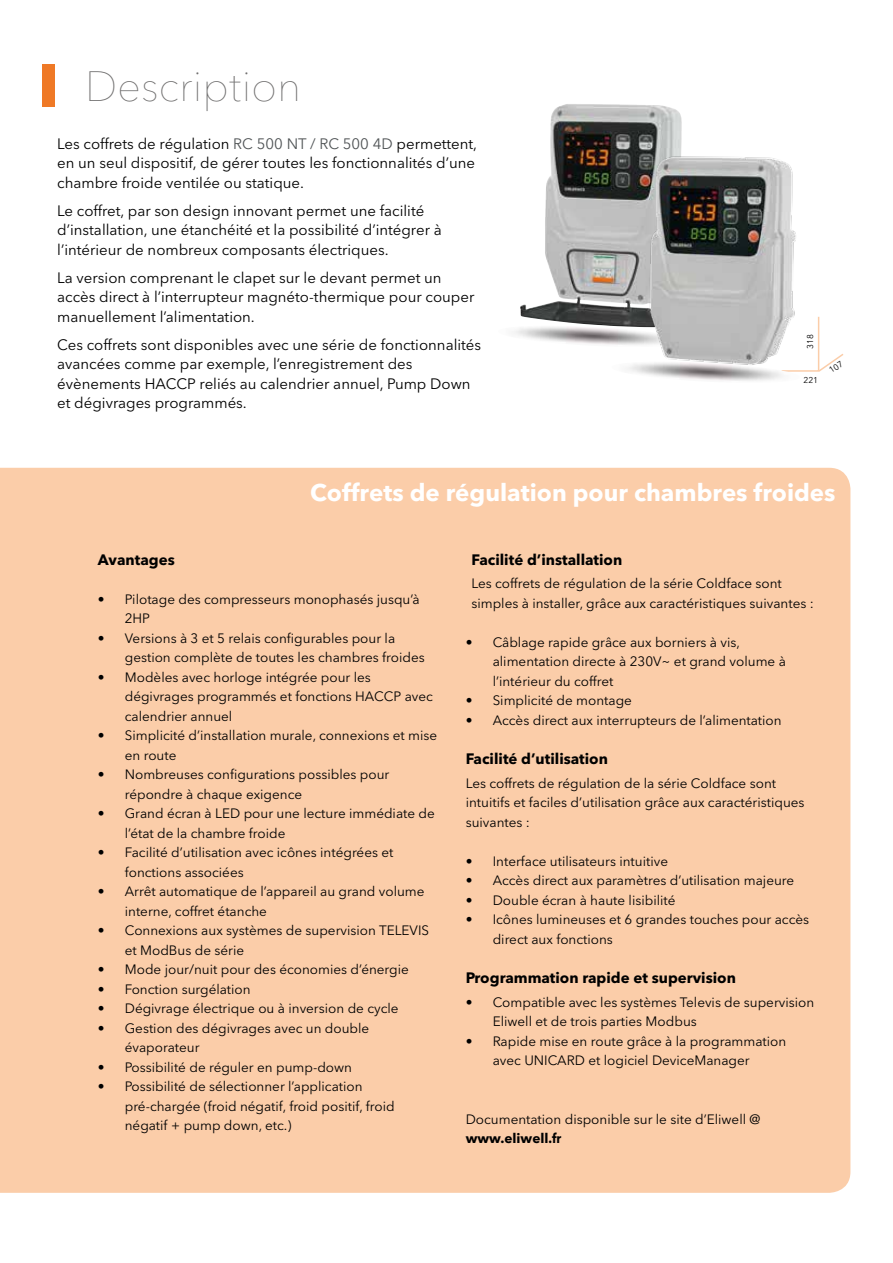
<style>
.page{position:relative;width:893px;height:1263px;background:#fff}
.page>*{position:absolute;margin:0;border:0;box-sizing:border-box;transform-origin:0 0}
.t1{font:200 42px "Avenir Next LT Pro";letter-spacing:.005em;color:#706f6f}
.t2{font:700 24px "Avenir Next LT Pro";color:#fff}
.t3{font:15px/19.5px "Avenir Next LT Pro";color:#000}
.t4{font:700 15px "Avenir Next LT Pro";color:#000}
.t5{font:13.5px/19.5px "Avenir Next LT Pro";color:#000}
.t6{font:700 13.5px "Avenir Next LT Pro";color:#000}
.t7{font:8.4px "Avenir Next LT Pro";color:#000}
.s1{color:#505456}
</style>
<div class="page">
<div style="left:0;top:468px;width:850px;height:725px;background:#fbcda9"></div>
<div style="left:43px;top:64px;width:12px;height:42px;background:#ef7926"></div>
<img style="left:514px;top:327px;width:113px;height:18px">
<img style="left:520px;top:104px;width:162px;height:223px">
<img style="left:627px;top:135px;width:169px;height:227px">
<img style="left:627px;top:362px;width:153px;height:19px">
<svg style="left:780px;top:315px;width:64px;height:63px"></svg>
<h1 class="t1" style="left:85px;top:61px;width:218px">Description</h1>
<p class="t3" style="left:57px;top:134px;width:421px">Les coffrets de régulation <span class="s1">RC 500 NT / RC 500 4D</span> permettent, en un seul dispositif, de gérer toutes les fonctionnalités d’une chambre froide ventilée ou statique.</p>
<p class="t3" style="left:57px;top:201px;width:386px">Le coffret, par son design innovant permet une facilité d’installation, une étanchéité et la possibilité d’intégrer à l’intérieur de nombreux composants électriques.</p>
<p class="t3" style="left:57px;top:268px;width:419px">La version comprenant le clapet sur le devant permet un accès direct à l’interrupteur magnéto-thermique pour couper manuellement l’alimentation.</p>
<p class="t3" style="left:57px;top:335px;width:425px">Ces coffrets sont disponibles avec une série de fonctionnalités avancées comme par exemple, l’enregistrement des évènements HACCP reliés au calendrier annuel, Pump Down et dégivrages programmés.</p>
<p class="t7" style="left:805px;top:349px;width:16px;rotate:-90deg">318</p>
<h2 class="t2" style="left:310px;top:478px;width:527px">Coffrets de régulation pour chambres froides</h2>
<p class="t4" style="left:98px;top:550px;width:79px">Avantages</p>
<p class="t5" style="left:125px;top:589px;width:296px;text-indent:-27px">• Pilotage des compresseurs monophasés jusqu’à<br>2HP</p>
<p class="t5" style="left:125px;top:628px;width:301px;text-indent:-27px">• Versions à 3 et 5 relais configurables pour la gestion complète de toutes les chambres froides</p>
<p class="t5" style="left:125px;top:667px;width:310px;text-indent:-27px">• Modèles avec horloge intégrée pour les dégivrages programmés et fonctions HACCP avec calendrier annuel</p>
<p class="t5" style="left:125px;top:726px;width:314px;text-indent:-27px">• Simplicité d’installation murale, connexions et mise en route</p>
<p class="t5" style="left:125px;top:765px;width:266px;text-indent:-27px">• Nombreuses configurations possibles pour répondre à chaque exigence</p>
<p class="t5" style="left:125px;top:804px;width:311px;text-indent:-27px">• Grand écran à LED pour une lecture immédiate de l’état de la chambre froide</p>
<p class="t5" style="left:125px;top:843px;width:270px;text-indent:-27px">• Facilité d’utilisation avec icônes intégrées et fonctions associées</p>
<p class="t5" style="left:125px;top:882px;width:301px;text-indent:-27px">• Arrêt automatique de l’appareil au grand volume interne, coffret étanche</p>
<p class="t5" style="left:125px;top:921px;width:306px;text-indent:-27px">• Connexions aux systèmes de supervision TELEVIS et ModBus de série</p>
<p class="t5" style="left:98px;top:960px;width:313px">• Mode jour/nuit pour des économies d’énergie</p>
<p class="t5" style="left:98px;top:979px;width:154px">• Fonction surgélation</p>
<p class="t5" style="left:98px;top:998px;width:302px">• Dégivrage électrique ou à inversion de cycle</p>
<p class="t5" style="left:125px;top:1018px;width:246px;text-indent:-27px">• Gestion des dégivrages avec un double évaporateur</p>
<p class="t5" style="left:98px;top:1057px;width:256px">• Possibilité de réguler en pump-down</p>
<p class="t5" style="left:125px;top:1076px;width:271px;text-indent:-27px">• Possibilité de sélectionner l’application pré-chargée (froid négatif, froid positif, froid négatif + pump down, etc.)</p>
<p class="t4" style="left:471px;top:550px;width:152px">Facilité d’installation</p>
<p class="t5" style="left:471px;top:574px;width:344px">Les coffrets de régulation de la série Coldface sont simples à installer, grâce aux caractéristiques suivantes :</p>
<p class="t5" style="left:493px;top:632px;width:295px;text-indent:-27px">• Câblage rapide grâce aux borniers à vis, alimentation directe à 230V~ et grand volume à l’intérieur du coffret</p>
<p class="t5" style="left:466px;top:691px;width:168px">• Simplicité de montage</p>
<p class="t5" style="left:466px;top:710px;width:318px">• Accès direct aux interrupteurs de l’alimentation</p>
<p class="t4" style="left:466px;top:749px;width:144px">Facilité d’utilisation</p>
<p class="t5" style="left:466px;top:773px;width:340px">Les coffrets de régulation de la série Coldface sont intuitifs et faciles d’utilisation grâce aux caractéristiques suivantes :</p>
<p class="t5" style="left:466px;top:851px;width:204px">• Interface utilisateurs intuitive</p>
<p class="t5" style="left:466px;top:871px;width:330px">• Accès direct aux paramètres d’utilisation majeure</p>
<p class="t5" style="left:466px;top:890px;width:211px">• Double écran à haute lisibilité</p>
<p class="t5" style="left:493px;top:910px;width:318px;text-indent:-27px">• Icônes lumineuses et 6 grandes touches pour accès direct aux fonctions</p>
<p class="t4" style="left:466px;top:968px;width:272px">Programmation rapide et supervision</p>
<p class="t5" style="left:493px;top:992px;width:323px;text-indent:-27px">• Compatible avec les systèmes Televis de supervision<br>Eliwell et de trois parties Modbus</p>
<p class="t5" style="left:493px;top:1031px;width:295px;text-indent:-27px">• Rapide mise en route grâce à la programmation avec UNICARD et logiciel DeviceManager</p>
<p class="t5" style="left:466px;top:1109px;width:296px">Documentation disponible sur le site d’Eliwell @</p>
<p class="t6" style="left:466px;top:1130px;width:97px">www.eliwell.fr</p>
</div>
